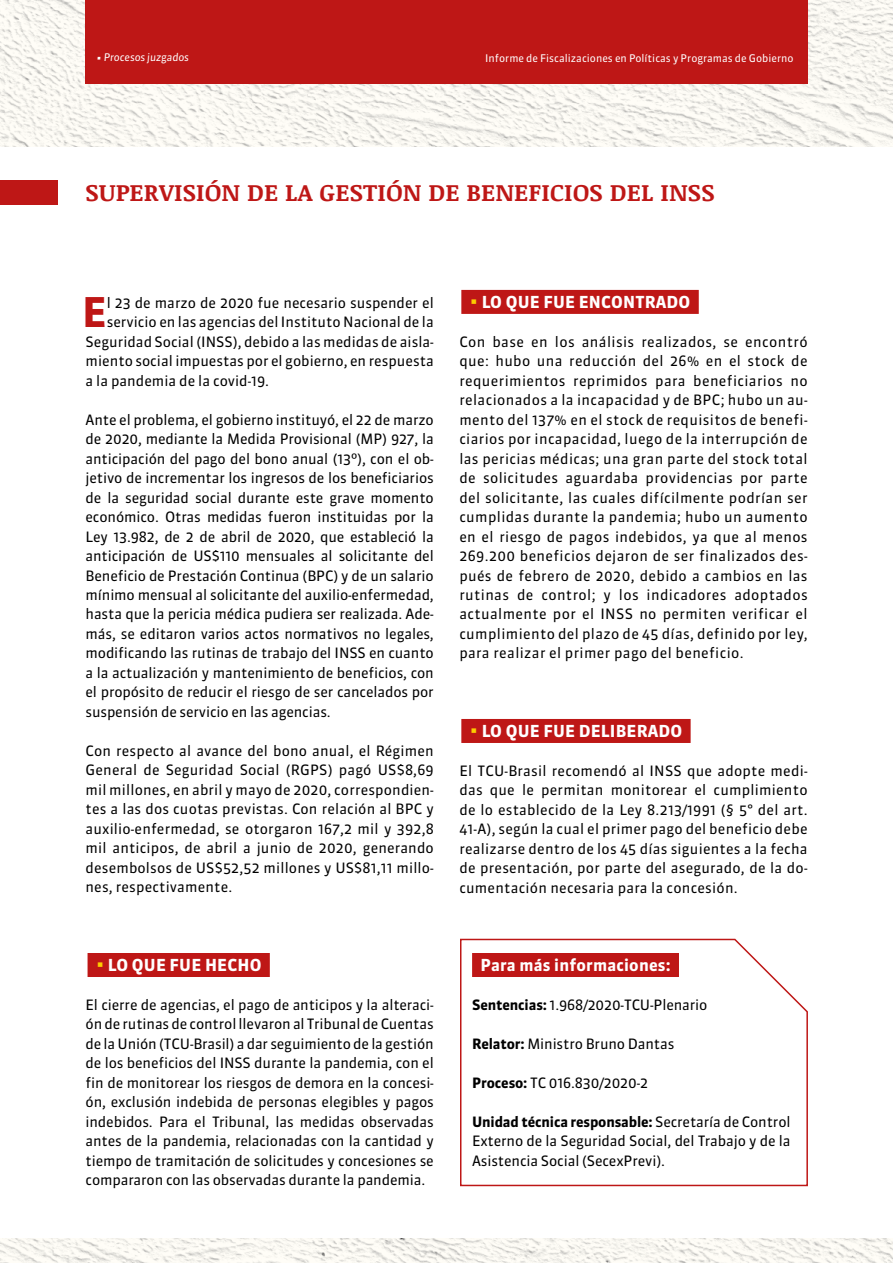
<style>
.page{position:relative;width:893px;height:1263px;background:#fff}
.page>*{position:absolute;margin:0;border:0;box-sizing:border-box;transform-origin:0 0}
.t1{font:700 40.8px "Sanuk";color:#be1716}
.t2{font:700 24px "Noticia Text";letter-spacing:.01em;color:#be1716}
.t3{font:700 16.5px "Sanuk";letter-spacing:.01em;color:#fff}
.t4{font:14.25px/19.5px "Sanuk";color:#000;text-align:justify}
.t5{font:10.5px "Sanuk";color:#fff}
.t6{font:italic 10.5px "Sanuk";letter-spacing:-.01em;color:#fff}
.s1{color:#fccd00}
.s2{font-weight:700}
</style>
<div class="page">
<svg style="left:0;top:0;width:893px;height:147px;fill:#f9f8f2"></svg>
<img style="left:0;top:1239px;width:893px;height:24px">
<div style="left:86px;top:0;width:722px;height:84px;background:#be1716"></div>
<svg style="left:460px;top:938px;width:348px;height:249px"></svg>
<div style="left:88px;top:953px;width:182px;height:24px;background:#be1716"></div>
<div style="left:461px;top:290px;width:238px;height:24px;background:#be1716"></div>
<div style="left:461px;top:719px;width:230px;height:24px;background:#be1716"></div>
<div style="left:472px;top:953px;width:207px;height:24px;background:#be1716"></div>
<div style="left:0;top:180px;width:57px;height:25px;background:#be1716"></div>
<p class="t6" style="left:97px;top:51px;width:94px">• Procesos juzgados</p>
<p class="t5" style="left:485px;top:52px;width:310px">Informe de Fiscalizaciones en Políticas y Programas de Gobierno</p>
<h2 class="t2" style="left:86px;top:175px;width:630px">SUPERVISIÓN DE LA GESTIÓN DE BENEFICIOS DEL INSS</h2>
<h1 class="t1" style="left:82px;top:287px;width:26px">E</h1>
<p class="t4" style="left:107px;top:293px;width:329px">l 23 de marzo de 2020 fue necesario suspender el</p>
<p class="t4" style="left:107px;top:312px;width:329px">servicio en las agencias del Instituto Nacional de la</p>
<p class="t4" style="left:86px;top:332px;width:350px">Seguridad Social (INSS), debido a las medidas de aisla-</p>
<p class="t4" style="left:86px;top:351px;width:350px">miento social impuestas por el gobierno, en respuesta</p>
<p class="t4" style="left:86px;top:371px;width:185px">a la pandemia de la covid-19.</p>
<p class="t4" style="left:86px;top:410px;width:350px">Ante el problema, el gobierno instituyó, el 22 de marzo de 2020, mediante la Medida Provisional (MP) 927, la anticipación del pago del bono anual (13º), con el ob&shy;jetivo de incrementar los ingresos de los beneficiarios de la seguridad social durante este grave momento económico. Otras medidas fueron instituidas por la Ley 13.982, de 2 de abril de 2020, que estableció la anticipación de US$110 mensuales al solicitante del Beneficio de Prestación Continua (BPC) y de un salario mínimo mensual al solicitante del auxilio-enfermedad, hasta que la pericia médica pudiera ser realizada. Ade&shy;más, se editaron varios actos normativos no legales, modificando las rutinas de trabajo del INSS en cuanto a la actualización y mantenimiento de beneficios, con el propósito de reducir el riesgo de ser cancelados por suspensión de servicio en las agencias.</p>
<p class="t4" style="left:86px;top:741px;width:350px">Con respecto al avance del bono anual, el Régimen General de Seguridad Social (RGPS) pagó US$8,69 mil millones, en abril y mayo de 2020, correspondien&shy;tes a las dos cuotas previstas. Con relación al BPC y auxilio-enfermedad, se otorgaron 167,2 mil y 392,8 mil anticipos, de abril a junio de 2020, generando desembolsos de US$52,52 millones y US$81,11 millo&shy;nes, respectivamente.</p>
<p class="t3" style="left:96px;top:954px;width:167px"><span class="s1">•</span> LO QUE FUE HECHO</p>
<p class="t4" style="left:86px;top:995px;width:350px">El cierre de agencias, el pago de anticipos y la alteraci&shy;ón de rutinas de control llevaron al Tribunal de Cuentas de la Unión (TCU-Brasil) a dar seguimiento de la gestión de los beneficios del INSS durante la pandemia, con el fin de monitorear los riesgos de demora en la concesi&shy;ón, exclusión indebida de personas elegibles y pagos indebidos. Para el Tribunal, las medidas observadas antes de la pandemia, relacionadas con la cantidad y tiempo de tramitación de solicitudes y concesiones se compararon con las observadas durante la pandemia.</p>
<p class="t3" style="left:470px;top:291px;width:222px"><span class="s1">•</span> LO QUE FUE ENCONTRADO</p>
<p class="t4" style="left:459px;top:332px;width:350px">Con base en los análisis realizados, se encontró que: hubo una reducción del 26% en el stock de requerimientos reprimidos para beneficiarios no relacionados a la incapacidad y de BPC; hubo un au&shy;mento del 137% en el stock de requisitos de benefi&shy;ciarios por incapacidad, luego de la interrupción de las pericias médicas; una gran parte del stock total de solicitudes aguardaba providencias por parte del solicitante, las cuales difícilmente podrían ser cumplidas durante la pandemia; hubo un aumento en el riesgo de pagos indebidos, ya que al menos 269.200 beneficios dejaron de ser finalizados des&shy;pués de febrero de 2020, debido a cambios en las rutinas de control; y los indicadores adoptados actualmente por el INSS no permiten verificar el cumplimiento del plazo de 45 días, definido por ley, para realizar el primer pago del beneficio.</p>
<p class="t3" style="left:470px;top:720px;width:214px"><span class="s1">•</span> LO QUE FUE DELIBERADO</p>
<p class="t4" style="left:459px;top:761px;width:350px">El TCU-Brasil recomendó al INSS que adopte medi&shy;das que le permitan monitorear el cumplimiento de lo establecido de la Ley 8.213/1991 (§ 5° del art.<br>41-A), según la cual el primer pago del beneficio debe realizarse dentro de los 45 días siguientes a la fecha de presentación, por parte del asegurado, de la do&shy;cumentación necesaria para la concesión.</p>
<p class="t3" style="left:481px;top:954px;width:192px">Para más informaciones:</p>
<p class="t4" style="left:472px;top:995px;width:237px"><span class="s2">Sentencias:</span> 1.968/2020-TCU-Plenario</p>
<p class="t4" style="left:472px;top:1034px;width:204px"><span class="s2">Relator:</span> Ministro Bruno Dantas</p>
<p class="t4" style="left:472px;top:1073px;width:178px"><span class="s2">Proceso:</span> TC 016.830/2020-2</p>
<p class="t4" style="left:472px;top:1112px;width:320px"><span class="s2">Unidad técnica responsable:</span> Secretaría de Control Externo de la Seguridad Social, del Trabajo y de la Asistencia Social (SecexPrevi).</p>
</div>
